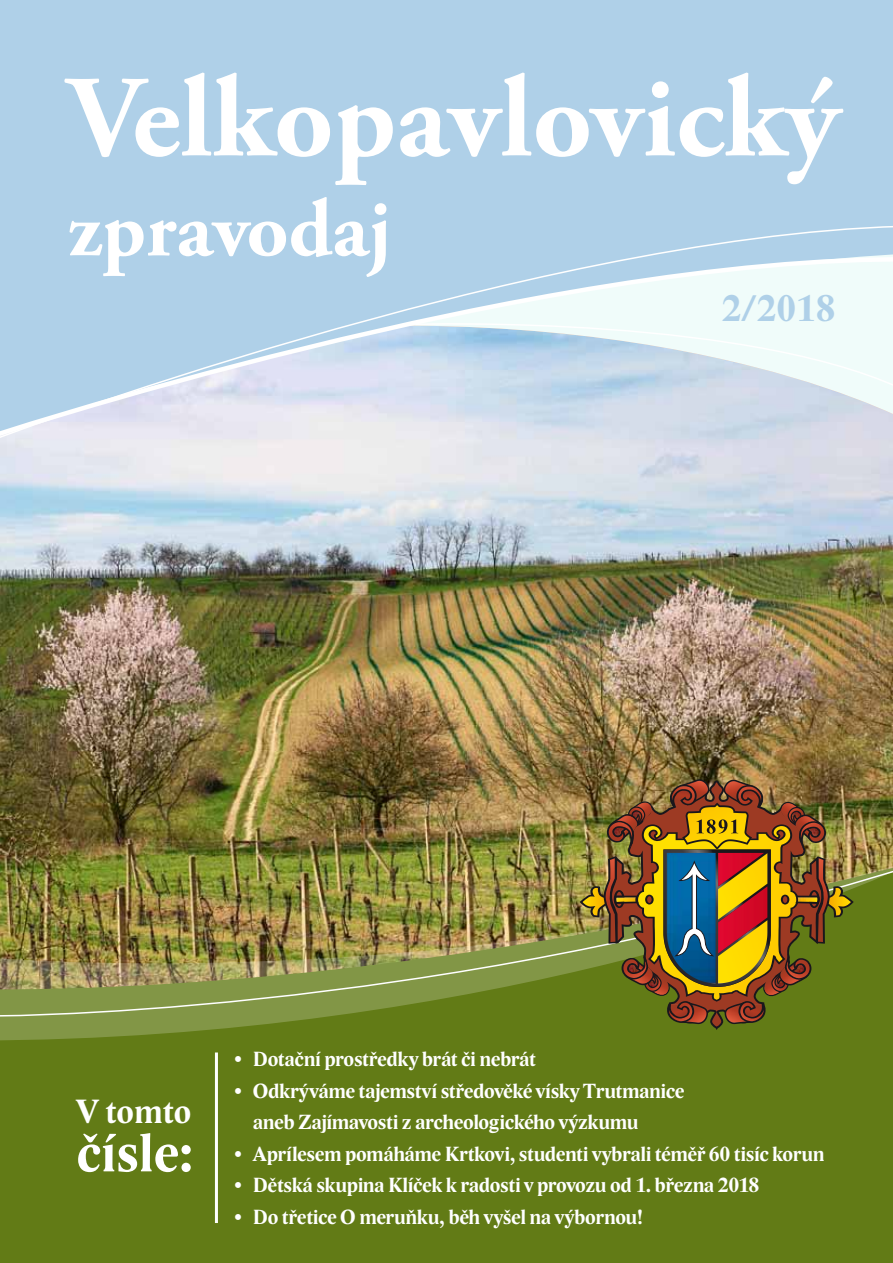
<style>
.page{position:relative;width:893px;height:1263px;background:#fff}
.page>*{position:absolute;margin:0;border:0;box-sizing:border-box;transform-origin:0 0}
.t1{font:700 115.65px "Adobe Garamond Pro";color:#fff}
.t2{font:700 81.3px "Adobe Garamond Pro";color:#fff}
.t3{font:700 55.35px "Lido ST";color:#fff}
.t4{font:700 37.95px "Lido ST";color:#afd0e8}
.t5{font:700 34.35px "Lido ST";color:#fff}
.t6{font:700 21px/31.5px "Lido ST";letter-spacing:-.015em;color:#fff}
</style>
<div class="page">
<img style="left:0;top:445px;width:893px;height:414px">
<div style="left:0;top:1040px;width:893px;height:223px;background:#627b16"></div>
<div style="left:0;top:0;width:893px;height:225px;background:#afd0e8"></div>
<svg style="left:0;top:225px;width:893px;height:220px"></svg>
<svg style="left:414px;top:314px;width:479px;height:84px"></svg>
<img style="left:0;top:859px;width:893px;height:181px">
<hr style="left:215px;top:1052px;width:3px;height:171px;background:#fff">
<svg style="left:609px;top:1024px;width:215px;height:6px"></svg>
<img style="left:580px;top:779px;width:274px;height:245px">
<h1 class="t1" style="left:68px;top:51px;width:773px">Velkopavlovický</h1>
<h2 class="t2" style="left:68px;top:182px;width:324px">zpravodaj</h2>
<h3 class="t4" style="left:722px;top:286px;width:115px">2/2018</h3>
<h3 class="t5" style="left:76px;top:1091px;width:116px">V tomto</h3>
<h3 class="t3" style="left:76px;top:1119px;width:119px">čísle:</h3>
<p class="t6" style="left:234px;top:1044px;width:303px">• Dotační prostředky brát či nebrát</p>
<p class="t6" style="left:253px;top:1075px;width:433px;text-indent:-19px">• Odkrýváme tajemství středověké vísky Trutmanice aneb Zajímavosti z archeologického výzkumu</p>
<p class="t6" style="left:234px;top:1138px;width:592px">• Aprílesem pomáháme Krtkovi, studenti vybrali téměř 60 tisíc korun</p>
<p class="t6" style="left:234px;top:1170px;width:527px">• Dětská skupina Klíček k radosti v provozu od 1. března 2018</p>
<p class="t6" style="left:234px;top:1201px;width:411px">• Do třetice O meruňku, běh vyšel na výbornou!</p>
</div>
